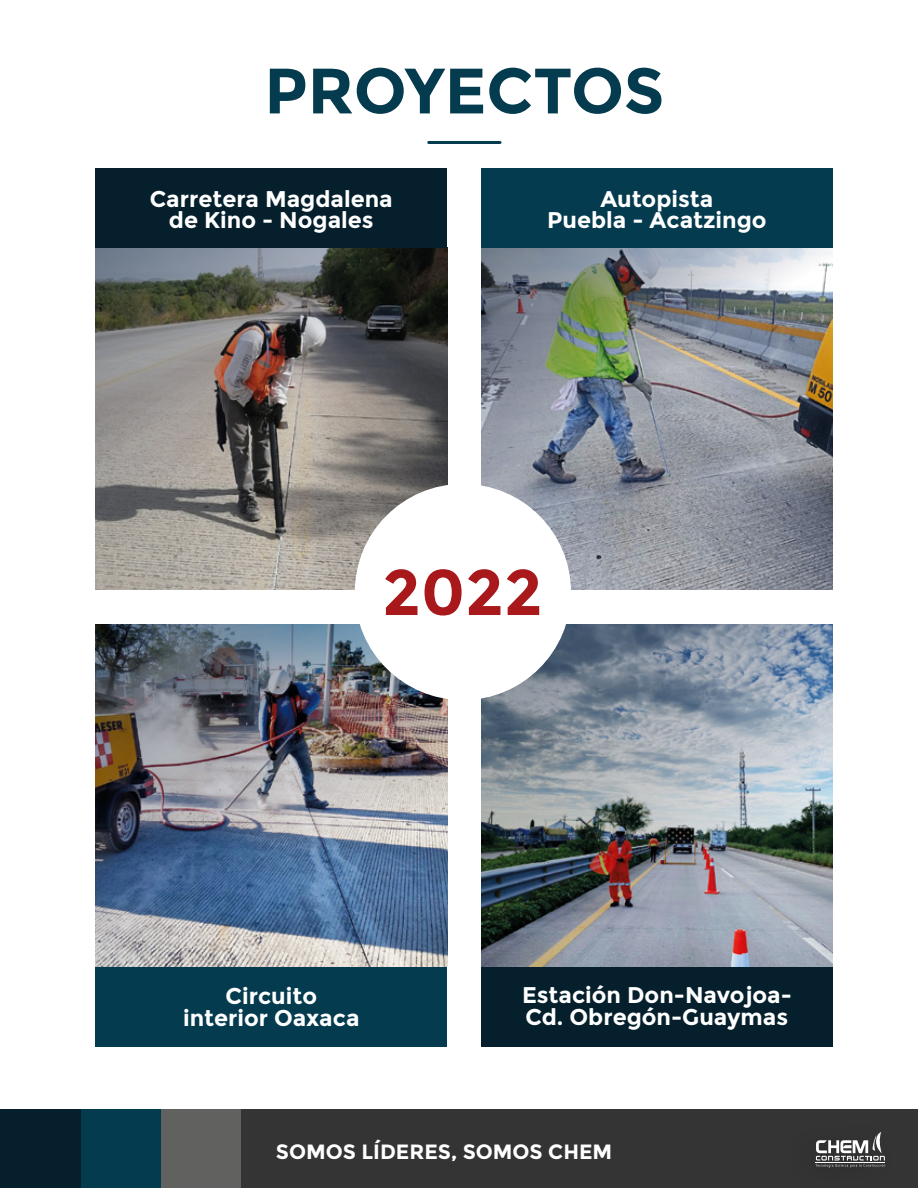
<style>
.page{position:relative;width:918px;height:1188px;background:#fff}
.page>*{position:absolute;margin:0;border:0;box-sizing:border-box;transform-origin:0 0}
.t1{font:700 64.05px "Montserrat";letter-spacing:-.005em;color:#053b4e}
.t2{font:700 64.05px "Montserrat";color:#a9191b}
.t3{font:700 22.65px/21.3px "Montserrat";color:#fff;text-align:center}
.t4{font:700 20.7px "Montserrat";color:#fff}
</style>
<div class="page">
<div style="left:0;top:1110px;width:81px;height:78px;background:#05202c"></div>
<div style="left:81px;top:1110px;width:80px;height:78px;background:#053b4e"></div>
<div style="left:161px;top:1110px;width:80px;height:78px;background:#616160"></div>
<div style="left:241px;top:1110px;width:677px;height:78px;background:#343434"></div>
<img style="left:775px;top:1109px;width:133px;height:58px">
<svg style="left:816px;top:1132px;width:69px;height:36px"></svg>
<img style="left:481px;top:625px;width:352px;height:342px">
<svg style="left:95px;top:247px;width:352px;height:343px;background:#797672"></svg>
<img style="left:95px;top:625px;width:352px;height:342px">
<img style="left:481px;top:247px;width:352px;height:343px">
<div style="left:95px;top:168px;width:352px;height:79px;background:#05202c"></div>
<div style="left:481px;top:168px;width:352px;height:79px;background:#053b4e"></div>
<div style="left:95px;top:967px;width:352px;height:79px;background:#053b4e"></div>
<div style="left:481px;top:967px;width:352px;height:79px;background:#05202c"></div>
<hr style="left:429px;top:141px;width:71px;height:3px;background:#053b4e">
<div style="left:355px;top:484px;width:216px;height:216px;background:#fff;border-radius:50%"></div>
<h1 class="t1" style="left:264px;top:53px;width:402px">PROYECTOS</h1>
<p class="t3" style="left:150px;top:189px;width:245px">Carretera Magdalena de Kino - Nogales</p>
<p class="t3" style="left:547px;top:189px;width:221px">Autopista<br>Puebla - Acatzingo</p>
<h1 class="t2" style="left:382px;top:554px;width:162px">2022</h1>
<p class="t3" style="left:183px;top:986px;width:178px">Circuito interior Oaxaca</p>
<p class="t3" style="left:522px;top:985px;width:271px;text-align:left">Estación Don-Navojoa-<br>Cd. Obregón-Guaymas</p>
<p class="t4" style="left:276px;top:1140px;width:338px">SOMOS LÍDERES, SOMOS CHEM</p>
</div>
